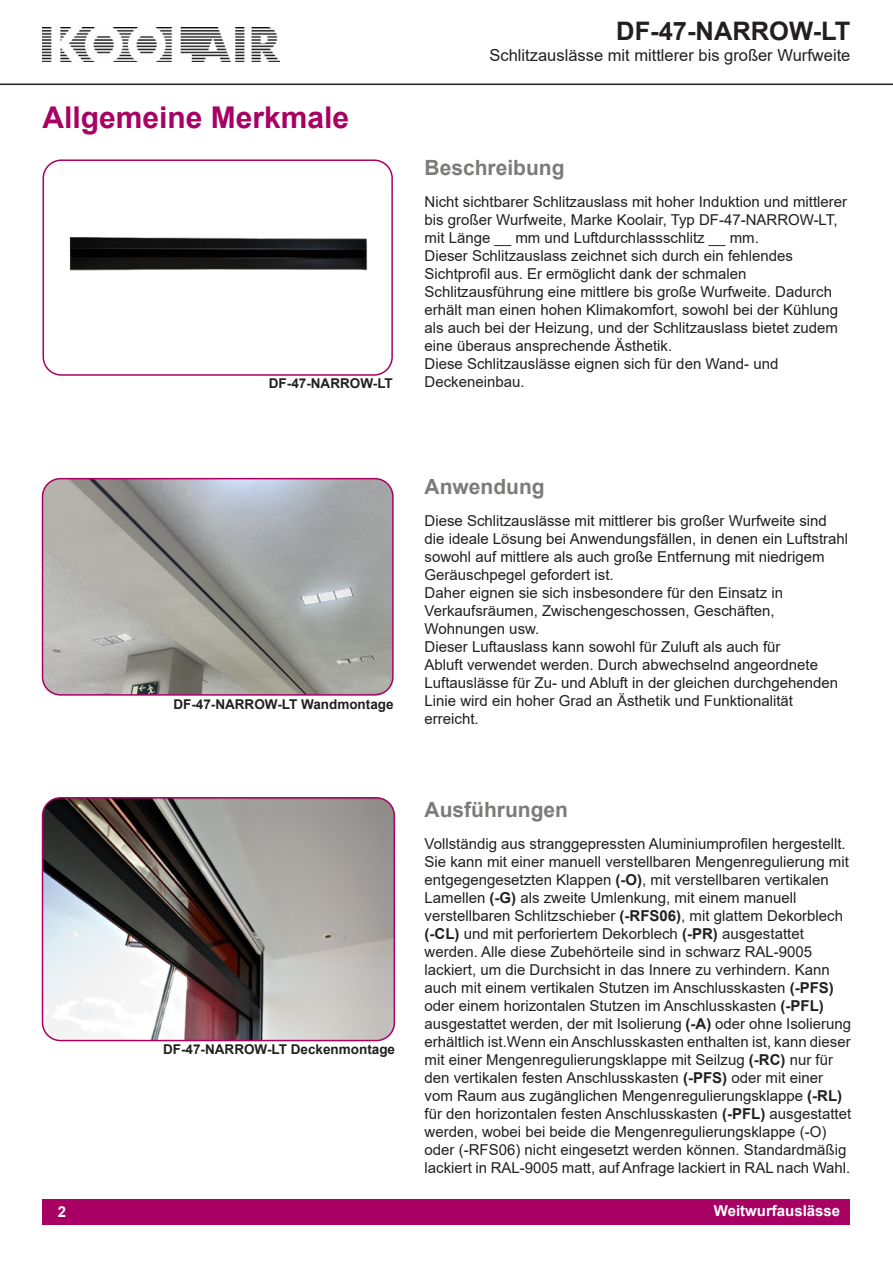
<style>
.page{position:relative;width:893px;height:1263px;background:#fff}
.page>*{position:absolute;margin:0;border:0;box-sizing:border-box;transform-origin:0 0}
._000_textos_cubi{font:700 30px "Arial";color:#a80063}
._000_textos_cubi-2{font:700 25.5px "Arial";color:#231f20}
.t1{font:700 21px "Arial";color:#7b7b7a}
._000_textos_cubi-3{font:16.5px "Arial";color:#231f20}
.t2{font:15px/18px "Arial";color:#231f20}
.t3{font:700 15px "Arial";color:#fff}
.t4{font:700 13.5px "Arial";color:#231f20}
.s1{font-weight:700}
</style>
<div class="page">
<img style="left:53px;top:162px;width:329px;height:109px">
<div style="left:43px;top:159px;width:350px;height:217px;border:2px solid #a80063;border-radius:18px"></div>
<img style="left:43px;top:798px;width:351px;height:242px">
<div style="left:42px;top:797px;width:353px;height:244px;border:2px solid #a80063;border-radius:18px"></div>
<img style="left:43px;top:479px;width:348px;height:214px">
<div style="left:42px;top:478px;width:352px;height:218px;border:2px solid #a80063;border-radius:18px"></div>
<div style="left:43px;top:1199px;width:807px;height:25px;background:#a80063"></div>
<hr style="left:0;top:84px;width:893px;height:1px;background:#231f20">
<img style="left:43px;top:28px;width:236px;height:33px">
<p class="_000_textos_cubi" style="left:43px;top:96px;width:308px">Allgemeine Merkmale</p>
<p class="t4" style="left:269px;top:374px;width:125px">DF-47-NARROW-LT</p>
<p class="_000_textos_cubi-2" style="left:616px;top:13px;width:236px">DF-47-NARROW-LT</p>
<p class="_000_textos_cubi-3" style="left:489px;top:44px;width:362px">Schlitzauslässe mit mittlerer bis großer Wurfweite</p>
<p class="t1" style="left:425px;top:153px;width:142px">Beschreibung</p>
<p class="t2" style="left:425px;top:192px;width:424px">Nicht sichtbarer Schlitzauslass mit hoher Induktion und mittlerer bis großer Wurfweite, Marke Koolair, Typ DF-47-NARROW-LT, mit Länge __ mm und Luftdurchlassschlitz __ mm.<br>Dieser Schlitzauslass zeichnet sich durch ein fehlendes Sichtprofil aus. Er ermöglicht dank der schmalen Schlitzausführung eine mittlere bis große Wurfweite. Dadurch erhält man einen hohen Klimakomfort, sowohl bei der Kühlung als auch bei der Heizung, und der Schlitzauslass bietet zudem eine überaus ansprechende Ästhetik.<br>Diese Schlitzauslässe eignen sich für den Wand- und Deckeneinbau.</p>
<p class="t3" style="left:58px;top:1201px;width:10px">2</p>
<p class="t4" style="left:173px;top:695px;width:222px">DF-47-NARROW-LT Wandmontage</p>
<p class="t1" style="left:425px;top:472px;width:122px">Anwendung</p>
<p class="t2" style="left:425px;top:511px;width:425px">Diese Schlitzauslässe mit mittlerer bis großer Wurfweite sind die ideale Lösung bei Anwendungsfällen, in denen ein Luftstrahl sowohl auf mittlere als auch große Entfernung mit niedrigem Geräuschpegel gefordert ist.<br>Daher eignen sie sich insbesondere für den Einsatz in Verkaufsräumen, Zwischengeschossen, Geschäften, Wohnungen usw.<br>Dieser Luftauslass kann sowohl für Zuluft als auch für<br>Abluft verwendet werden. Durch abwechselnd angeordnete Luftauslässe für Zu- und Abluft in der gleichen durchgehenden Linie wird ein hoher Grad an Ästhetik und Funktionalität erreicht.</p>
<p class="t4" style="left:163px;top:1040px;width:233px">DF-47-NARROW-LT Deckenmontage</p>
<p class="t1" style="left:425px;top:795px;width:145px">Ausführungen</p>
<p class="t2" style="left:425px;top:835px;width:428px">Vollständig aus stranggepressten Aluminiumprofilen hergestellt.<br>Sie kann mit einer manuell verstellbaren Mengenregulierung mit entgegengesetzten Klappen <span class="s1">(-O)</span>, mit verstellbaren vertikalen Lamellen <span class="s1">(-G)</span> als zweite Umlenkung, mit einem manuell verstellbaren Schlitzschieber <span class="s1">(-RFS06)</span>, mit glattem Dekorblech <span class="s1">(-CL)</span> und mit perforiertem Dekorblech <span class="s1">(-PR)</span> ausgestattet werden. Alle diese Zubehörteile sind in schwarz RAL-9005 lackiert, um die Durchsicht in das Innere zu verhindern. Kann auch mit einem vertikalen Stutzen im Anschlusskasten <span class="s1">(-PFS) </span>oder einem horizontalen Stutzen im Anschlusskasten <span class="s1">(-PFL) </span>ausgestattet werden, der mit Isolierung <span class="s1">(-A)</span> oder ohne Isolierung erhältlich ist.Wenn ein Anschlusskasten enthalten ist, kann dieser mit einer Mengenregulierungsklappe mit Seilzug <span class="s1">(-RC)</span> nur für den vertikalen festen Anschlusskasten <span class="s1">(-PFS)</span> oder mit einer vom Raum aus zugänglichen Mengenregulierungsklappe <span class="s1">(-RL) </span>für den horizontalen festen Anschlusskasten <span class="s1">(-PFL)</span> ausgestattet werden, wobei bei beide die Mengenregulierungsklappe (-O) oder (-RFS06) nicht eingesetzt werden können. Standardmäßig lackiert in RAL-9005 matt, auf Anfrage lackiert in RAL nach Wahl.</p>
<p class="t3" style="left:714px;top:1200px;width:128px">Weitwurfauslässe</p>
</div>
